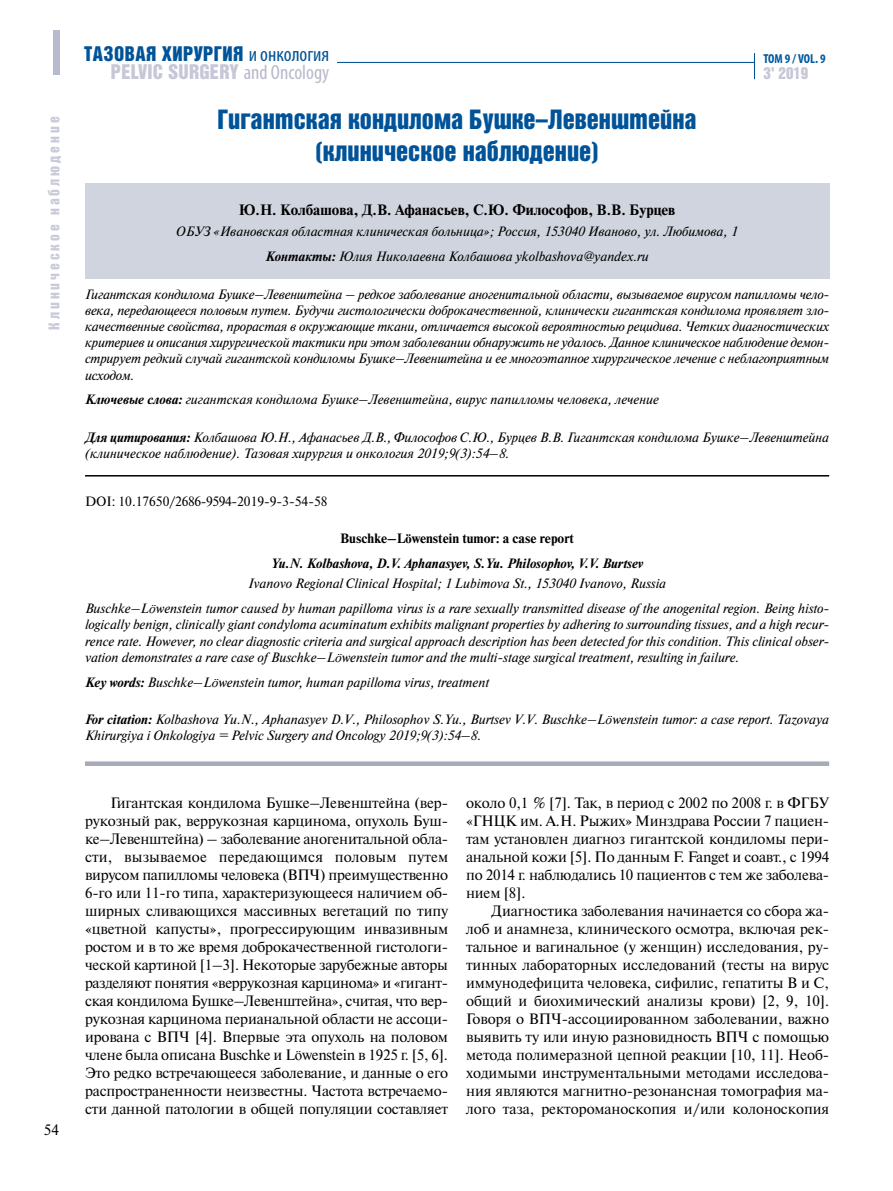
<style>
.page{position:relative;width:893px;height:1191px;background:#fff}
.page>*{position:absolute;margin:0;border:0;box-sizing:border-box;transform-origin:0 0}
.t1{font:27px/32.4px "Bastion Kontrast Alt C";color:#005398;text-align:center}
.t2{font:20.4px/17.7px "Bastion Kontrast Alt C";letter-spacing:.02em;color:#005398;text-align:right}
.t3{font:16.5px "Bastion Kontrast Alt C";color:#c6c7d7}
.t4{font:15px/18px "Newton C";letter-spacing:-.01em;color:#000;text-align:justify}
.t5{font:700 15px "Newton C";color:#000}
.t6{font:15px "Bastion Kontrast Alt C";letter-spacing:.2em;color:#cacbda}
.t7{font:italic 13.5px/16.2px "Newton C";color:#000;text-align:center}
.t8{font:italic 700 13.5px/24.8px "Newton C";color:#000;text-align:center}
.t9{font:13.5px "Newton C";color:#000}
.t10{font:700 condensed 13.05px "Myriad Pro";letter-spacing:-.005em;color:#00599d}
.s1{font-family:"Myriad Pro";font-stretch:condensed}
.s2{color:#c6c7d7}
.s3{font-family:"Myriad Pro";font-stretch:condensed;color:#b8bacd}
.s4{font-weight:700}
.s5{font-style:normal}
.s6{font-family:"Times New Roman";font-style:normal}
.s7{font-family:"Times New Roman"}
</style>
<div class="page">
<div style="left:53px;top:31px;width:7px;height:44px;background:#b8bacd"></div>
<svg style="left:754px;top:53px;width:1px;height:26px"></svg>
<hr style="left:337px;top:62px;width:417px;height:1px;background:#005398">
<div style="left:85px;top:183px;width:744px;height:96px;background:#cfd4de"></div>
<hr style="left:85px;top:475px;width:744px;height:1px;background:#000">
<div style="left:85px;top:761px;width:744px;height:5px;background:#a7aab7"></div>
<h2 class="t2" style="left:84px;top:45px;width:247px">ТАЗОВАЯ ХИРУРГИЯ <span class="s1">и онкология<br></span><span class="s2">PELVIC SURGERY</span> <span class="s3">and Oncology</span></h2>
<p class="t10" style="left:763px;top:50px;width:64px">ТОМ 9 / VOL. 9</p>
<p class="t3" style="left:763px;top:65px;width:46px">3' 2019</p>
<p class="t6" style="left:47px;top:329px;width:214px;rotate:-90deg">КЛИНИЧЕСКОЕ НАБЛЮДЕНИЕ</p>
<h1 class="t1" style="left:218px;top:103px;width:480px">ГИГАНТСКАЯ КОНДИЛОМА БУШКЕ–ЛЕВЕНШТЕЙНА (КЛИНИЧЕСКОЕ НАБЛЮДЕНИЕ)</h1>
<p class="t5" style="left:239px;top:202px;width:438px">Ю.Н. Колбашова, Д.В. Афанасьев, С.Ю. Философов, В.В. Бурцев</p>
<p class="t7" style="left:177px;top:219px;width:562px;line-height:25px">ОБУЗ «Ивановская областная клиническая больница»; Россия, 153040 Иваново, ул. Любимова, 1<br><span class="s4">Контакты:</span> Юлия Николаевна Колбашова ykolbashova@yandex.ru</p>
<p class="t7" style="left:85px;top:286px;width:746px;text-align:justify">Гигантская кондилома Бушке–Левенштейна – редкое заболевание аногенитальной области, вызываемое вирусом папилломы чело&shy;века, передающееся половым путем. Будучи гистологически доброкачественной, клинически гигантская кондилома проявляет зло&shy;качественные свойства, прорастая в окружающие ткани, отличается высокой вероятностью рецидива. Четких диагностических критериев и описания хирургической тактики при этом заболевании обнаружить не удалось. Данное клиническое наблюдение демон&shy;стрирует редкий случай гигантской кондиломы Бушке–Левенштейна и ее многоэтапное хирургическое лечение с неблагоприятным исходом.</p>
<p class="t7" style="left:85px;top:392px;width:575px"><span class="s4">Ключевые слова:</span> гигантская кондилома Бушке–Левенштейна, вирус папилломы человека, лечение</p>
<p class="t7" style="left:85px;top:429px;width:745px;text-align:left"><span class="s4">Для цитирования:</span> Колбашова Ю.Н., Афанасьев Д.В., Философов С.Ю., Бурцев В.В. Гигантская кондилома Бушке–Левенштейна (клиническое наблюдение). Тазовая хирургия и онкология 2019;9(3):54–8.</p>
<p class="t9" style="left:85px;top:494px;width:244px">DOI: 10.17650/2686-9594-2019-9-3-54-58</p>
<p class="t8" style="left:271px;top:526px;width:374px"><span class="s5">Buschke–L</span><span class="s6">ö</span><span class="s5">wenstein tumor: a case report<br></span>Yu.N. Kolbashova, D.V. Aphanasyev, S.Yu. Philosophov, V.V. Burtsev</p>
<p class="t7" style="left:85px;top:571px;width:746px;line-height:24.8px">Ivanovo Regional Clinical Hospital; 1 Lubimova St., 153040 Ivanovo, Russia<br>Buschke–L<span class="s7">ö</span>wenstein tumor caused by human papilloma virus is a rare sexually transmitted disease of the anogenital region. Being histo-</p>
<p class="t7" style="left:85px;top:616px;width:746px;text-align:justify">logically benign, clinically giant condyloma acuminatum exhibits malignant properties by adhering to surrounding tissues, and a high recur&shy;rence rate. However, no clear diagnostic criteria and surgical approach description has been detected for this condition. This clinical obser&shy;vation demonstrates a rare case of Buschke–L<span class="s7">ö</span>wenstein tumor and the multi-stage surgical treatment, resulting in failure.</p>
<p class="t7" style="left:85px;top:674px;width:405px"><span class="s4">Key words:</span> Buschke–L<span class="s7">ö</span>wenstein tumor, human papilloma virus, treatment</p>
<p class="t7" style="left:85px;top:711px;width:746px;text-align:left"><span class="s4">For citation:</span> Kolbashova Yu.N., Aphanasyev D.V., Philosophov S.Yu., Burtsev V.V. Buschke–L<span class="s7">ö</span>wenstein tumor: a case report. Tazovaya<br>Khirurgiya i Onkologiya = Pelvic Surgery and Oncology 2019;9(3):54–8.</p>
<p class="t4" style="left:44px;top:1120px;width:17px">54</p>
<p class="t4" style="left:85px;top:794px;width:365px;text-indent:26px">Гигантская кондилома Бушке–Левенштейна (вер&shy;рукозный рак, веррукозная карцинома, опухоль Буш&shy;ке–Левенштейна) – заболевание аногенитальной обла&shy;сти, вызываемое передающимся половым путем вирусом папилломы человека (ВПЧ) преимущественно 6‑го или 11‑го типа, характеризующееся наличием об&shy;ширных сливающихся массивных вегетаций по типу «цветной капусты», прогрессирующим инвазивным ростом и в то же время доброкачественной гистологи&shy;ческой картиной [1–3]. Некоторые зарубежные авторы разделяют понятия «веррукозная карцинома» и «гигант&shy;ская кондилома Бушке–Левенштейна», считая, что вер&shy;рукозная карцинома перианальной области не ассоци&shy;ирована с ВПЧ [4]. Впервые эта опухоль на половом члене была описана Buschke и L<span class="s7">ö</span>wenstein в 1925 г. [5, 6].<br>Это редко встречающееся заболевание, и данные о его распространенности неизвестны. Частота встречаемо&shy;сти данной патологии в общей популяции составляет</p>
<p class="t4" style="left:466px;top:794px;width:365px;text-align:left">около 0,1 % [7]. Так, в период с 2002 по 2008 г. в ФГБУ «ГНЦК им. А.Н. Рыжих» Минздрава России 7 пациен&shy;там установлен диагноз гигантской кондиломы пери&shy;анальной кожи [5]. По данным F. Fanget и соавт., с 1994 по 2014 г. наблюдались 10 пациентов с тем же заболева&shy;нием [8].</p>
<p class="t4" style="left:466px;top:902px;width:365px;text-indent:26px">Диагностика заболевания начинается со сбора жа&shy;лоб и анамнеза, клинического осмотра, включая рек&shy;тальное и вагинальное (у женщин) исследования, ру&shy;тинных лабораторных исследований (тесты на вирус иммунодефицита человека, сифилис, гепатиты В и С, общий и биохимический анализы крови) [2, 9, 10].<br>Говоря о ВПЧ-ассоциированном заболевании, важно выявить ту или иную разновидность ВПЧ с помощью метода полимеразной цепной реакции [10, 11]. Необ&shy;ходимыми инструментальными методами исследова&shy;ния являются магнитно-резонансная томография ма&shy;лого таза, ректороманоскопия и/или колоноскопия</p>
</div>
